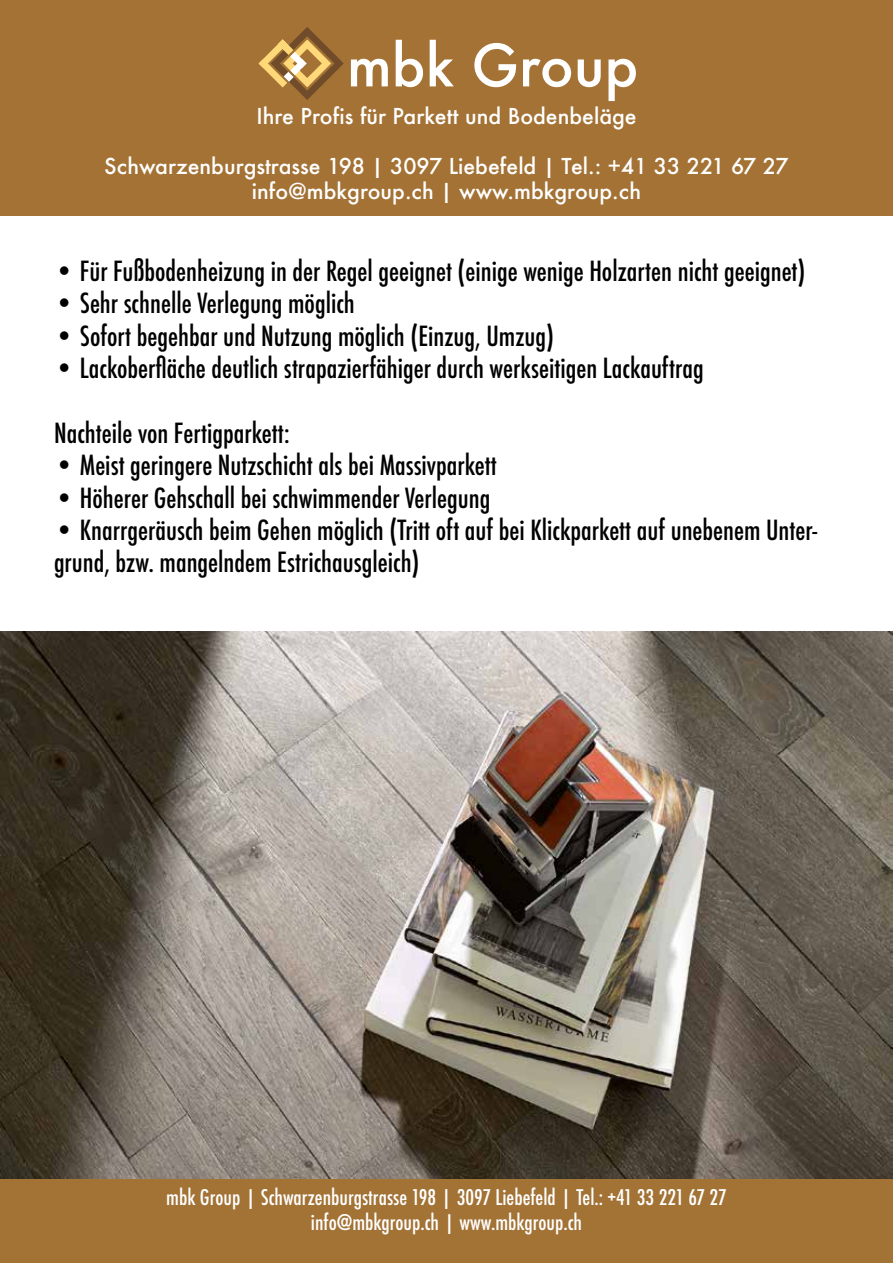
<style>
.page{position:relative;width:893px;height:1263px;background:#fff}
.page>*{position:absolute;margin:0;border:0;box-sizing:border-box;transform-origin:0 0}
.t1{font:500 56.55px "Futura";color:#fff}
.t2{font:500 condensed 27px/32.4px "Futura";color:#000}
.t3{font:500 21.3px/25.7px "Futura";color:#fff;text-align:center}
.t4{font:500 condensed 21px/25.2px "Futura";color:#fff;text-align:center}
</style>
<div class="page">
<div style="left:0;top:1179px;width:893px;height:84px;background:#a37235"></div>
<div style="left:0;top:0;width:893px;height:215px;background:#a37234"></div>
<svg style="left:259px;top:27px;width:85px;height:73px"></svg>
<img style="left:0;top:631px;width:893px;height:548px">
<h1 class="t1" style="left:347px;top:27px;width:293px">mbk Group</h1>
<p class="t3" style="left:256px;top:103px;width:382px">Ihre Profis für Parkett und Bodenbeläge</p>
<p class="t3" style="left:104px;top:153px;width:686px">Schwarzenburgstrasse 198 | 3097 Liebefeld | Tel.: +41 33 221 67 27 info@mbkgroup.ch | www.mbkgroup.ch</p>
<p class="t2" style="left:54px;top:255px;width:753px">• Für Fußbodenheizung in der Regel geeignet (einige wenige Holzarten nicht geeignet)</p>
<p class="t2" style="left:54px;top:287px;width:302px">• Sehr schnelle Verlegung möglich</p>
<p class="t2" style="left:54px;top:319px;width:501px">• Sofort begehbar und Nutzung möglich (Einzug, Umzug)</p>
<p class="t2" style="left:54px;top:352px;width:651px">• Lackoberfläche deutlich strapazierfähiger durch werkseitigen Lackauftrag</p>
<p class="t2" style="left:54px;top:417px;width:237px">Nachteile von Fertigparkett:</p>
<p class="t2" style="left:54px;top:449px;width:444px">• Meist geringere Nutzschicht als bei Massivparkett</p>
<p class="t2" style="left:54px;top:481px;width:438px">• Höherer Gehschall bei schwimmender Verlegung</p>
<p class="t2" style="left:54px;top:514px;width:765px">• Knarrgeräusch beim Gehen möglich (Tritt oft auf bei Klickparkett auf unebenem Unter&shy;grund, bzw. mangelndem Estrichausgleich)</p>
<p class="t4" style="left:166px;top:1185px;width:562px">mbk Group | Schwarzenburgstrasse 198 | 3097 Liebefeld | Tel.: +41 33 221 67 27 info@mbkgroup.ch | www.mbkgroup.ch</p>
</div>
